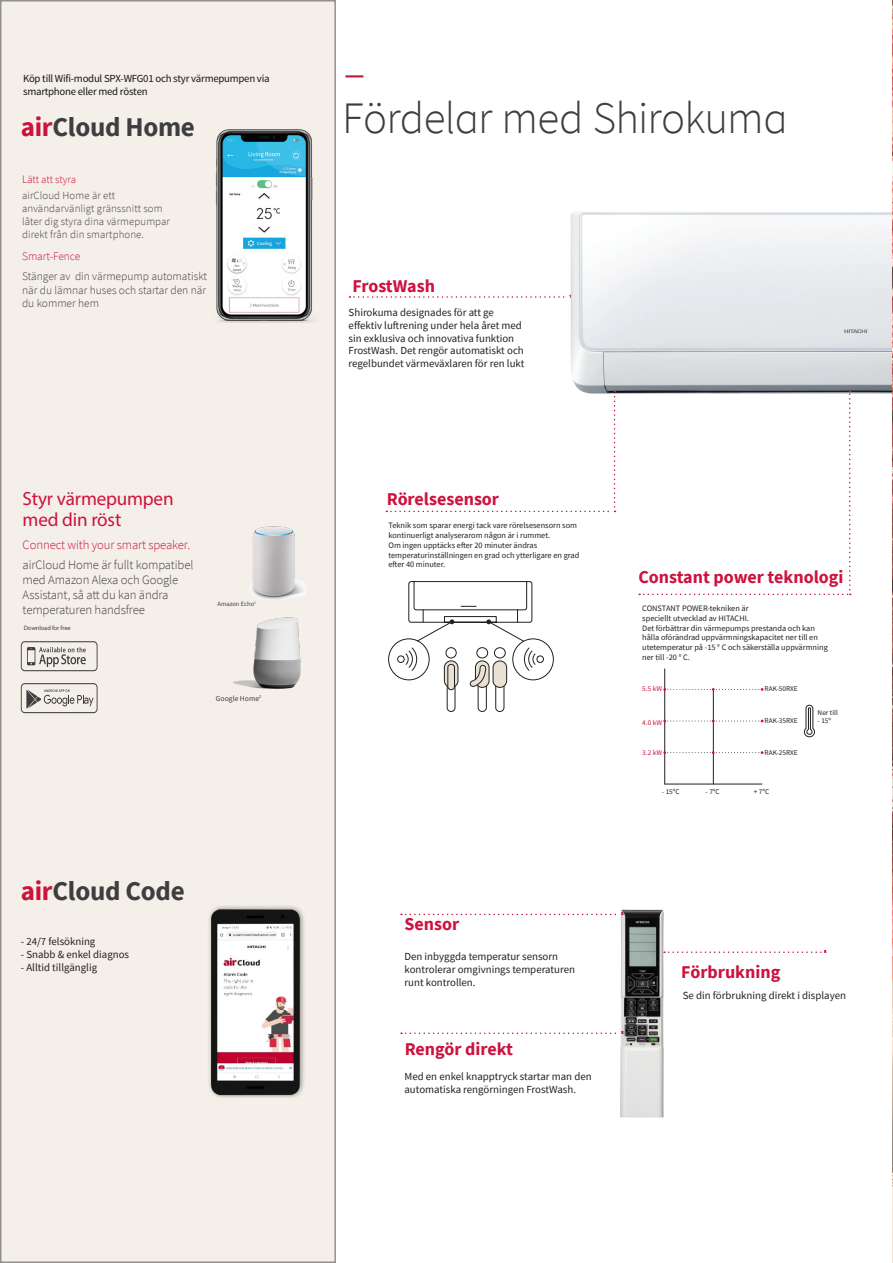
<style>
.page{position:relative;width:893px;height:1263px;background:#fff}
.page>*{position:absolute;margin:0;border:0;box-sizing:border-box;transform-origin:0 0}
.Headline_1_Line{font:300 45px "Source Sans Pro";letter-spacing:-.015em;color:#3e3e3f}
.Headline_1_Line-2{font:300 45px "Source Sans Pro";color:#c21e3c}
.HIT_SourceSans_Bld_1{font:700 27px "Source Sans Pro";letter-spacing:-.01em;color:#3e3e3f}
.HIT_SourceSans_Reg_1{font:19.2px/21.6px "Myriad Pro";letter-spacing:-.01em;color:#cd123d}
.HIT_SourceSans_Bld_1-2{font:700 18px "Source Sans Pro";color:#cd123d}
.t1{font:300 12.75px/15.3px "Source Sans Pro";letter-spacing:-.01em;color:#3e3e3f}
.t2{font:300 12.75px "Source Sans Pro";letter-spacing:-.01em;color:#cd123d}
.HIT_SourceSans_Reg_1-2{font:300 11.55px/13.8px "Source Sans Pro";color:#3e3e3f;text-align:justify}
.HIT_SourceSans_Reg_1-3{font:300 11.55px "Source Sans Pro";letter-spacing:-.005em;color:#cd123d}
.Características_Prod{font:10.8px/12.8px "Source Sans Pro";color:#231f20}
.t3{font:300 10.8px/13px "Source Sans Pro";letter-spacing:.01em;color:#3e3e3f}
.t4{font:10.8px/13px "Source Sans Pro";letter-spacing:-.025em;color:#151515}
.t5{font:300 10.8px "Source Sans Pro";letter-spacing:-.015em;color:#cd123d}
.Características_Prod-2{font:8.25px/9.8px "Source Sans Pro";color:#231f20}
.HIT_SourceSans_Bld_2{font:7.65px "Source Sans Pro";color:#3e3e3f}
.Características_Gráf{font:7.2px "Source Sans Pro";color:#231f20}
.Características_Gráf-2{font:7.2px "Source Sans Pro";color:#cd123d}
.HIT_SourceSans_Bld_2-2{font:6.45px "Source Sans Pro";color:#3e3e3f}
.t6{font:6.3px "Myriad Pro";letter-spacing:-.01em;color:#3e3e3f}
.s1{color:#cd123d}
.s2{font-size:11.55px}
</style>
<div class="page">
<svg style="left:349px;top:295px;width:222px;height:3px"></svg>
<img style="left:571px;top:212px;width:321px;height:182px">
<img style="left:892px;top:1px;width:1px;height:1261px">
<div style="left:1px;top:1px;width:334px;height:1261px;background:#f4efe9"></div>
<div style="left:447px;top:683px;width:8px;height:28px;border:1px solid #231f20;border-radius:4px"></div>
<div style="left:448px;top:664px;width:6px;height:26px;background:#e9e1d4;border-radius:3px"></div>
<div style="left:448px;top:664px;width:7px;height:26px;border:1px solid #231f20;border-radius:3px"></div>
<div style="left:478px;top:683px;width:8px;height:28px;border:1px solid #231f20;border-radius:4px"></div>
<div style="left:496px;top:683px;width:8px;height:29px;border:1px solid #231f20;border-radius:4px"></div>
<svg style="left:388px;top:581px;width:165px;height:106px"></svg>
<svg style="left:804px;top:705px;width:11px;height:32px"></svg>
<hr style="left:664px;top:669px;width:1px;height:115px;background:#231f20">
<hr style="left:713px;top:690px;width:1px;height:94px;background:#231f20">
<hr style="left:665px;top:784px;width:97px;height:1px;background:#231f20">
<svg style="left:663px;top:688px;width:100px;height:3px"></svg>
<svg style="left:663px;top:720px;width:100px;height:2px"></svg>
<svg style="left:663px;top:751px;width:100px;height:3px"></svg>
<img style="left:250px;top:526px;width:57px;height:65px">
<img style="left:233px;top:591px;width:73px;height:98px">
<svg style="left:21px;top:683px;width:77px;height:30px"></svg>
<svg style="left:21px;top:641px;width:77px;height:30px"></svg>
<svg style="left:639px;top:391px;width:212px;height:204px"></svg>
<svg style="left:386px;top:391px;width:229px;height:121px"></svg>
<img style="left:209px;top:906px;width:95px;height:191px">
<img style="left:215px;top:129px;width:98px;height:193px">
<img style="left:596px;top:909px;width:68px;height:209px">
<svg style="left:401px;top:1031px;width:222px;height:3px"></svg>
<svg style="left:401px;top:912px;width:222px;height:3px"></svg>
<svg style="left:664px;top:950px;width:162px;height:3px"></svg>
<p class="t4" style="left:23px;top:72px;width:248px">Köp till Wifi-modul SPX-WFG01 och styr värmepumpen via smartphone eller med rösten</p>
<p class="HIT_SourceSans_Bld_1" style="left:21px;top:109px;width:176px"><span class="s1">air</span>Cloud Home</p>
<p class="t5" style="left:22px;top:172px;width:55px"><span class="s2">L</span>ätt att styra</p>
<p class="t3" style="left:22px;top:189px;width:149px">airCloud Home är ett användarvänligt gränssnitt som låter dig styra dina värmepumpar direkt från din smartphone.</p>
<p class="HIT_SourceSans_Reg_1-3" style="left:22px;top:249px;width:60px">Smart-Fence</p>
<p class="HIT_SourceSans_Reg_1-2" style="left:22px;top:269px;width:187px">Stänger av din värmepump automatiskt när du lämnar huses och startar den när du kommer hem</p>
<p class="HIT_SourceSans_Reg_1" style="left:23px;top:487px;width:152px">Styr värmepumpen med din röst</p>
<p class="t2" style="left:23px;top:537px;width:169px">Connect with your smart speaker.</p>
<p class="t1" style="left:23px;top:557px;width:172px">airCloud Home är fullt kompatibel med Amazon Alexa och Google<br>Assistant, så att du kan ändra temperaturen handsfree</p>
<p class="t6" style="left:24px;top:623px;width:48px">Download for free</p>
<p class="HIT_SourceSans_Bld_2-2" style="left:218px;top:599px;width:40px">Amazon Echo<sup>1</sup></p>
<p class="HIT_SourceSans_Bld_2" style="left:216px;top:693px;width:47px">Google Home<sup>2</sup></p>
<p class="HIT_SourceSans_Bld_1" style="left:21px;top:873px;width:165px"><span class="s1">air</span>Cloud Code</p>
<p class="Características_Prod" style="left:21px;top:935px;width:76px">- 24/7 felsökning</p>
<p class="Características_Prod" style="left:21px;top:948px;width:110px">- Snabb &amp; enkel diagnos</p>
<p class="Características_Prod" style="left:21px;top:961px;width:78px">- Alltid tillgänglig</p>
<p class="Headline_1_Line-2" style="left:344px;top:45px;width:23px">–</p>
<p class="Headline_1_Line" style="left:342px;top:90px;width:447px">Fördelar med Shirokuma</p>
<p class="HIT_SourceSans_Bld_1-2" style="left:352px;top:274px;width:84px">FrostWash</p>
<p class="Características_Prod" style="left:349px;top:306px;width:177px">Shirokuma designades för att ge effektiv luftrening under hela året med sin exklusiva och innovativa funktion FrostWash. Det rengör automatiskt och regelbundet värmeväxlaren för ren lukt</p>
<p class="HIT_SourceSans_Bld_1-2" style="left:387px;top:487px;width:114px">Rörelsesensor</p>
<p class="Características_Prod-2" style="left:388px;top:521px;width:192px">Teknik som sparar energi tack vare rörelsesensorn som kontinuerligt analyserarom någon är i rummet.<br>Om ingen upptäcks efter 20 minuter ändras temperaturinställningen en grad och ytterligare en grad efter 40 minuter.</p>
<p class="HIT_SourceSans_Bld_1-2" style="left:638px;top:565px;width:207px">Constant power teknologi</p>
<p class="Características_Prod-2" style="left:642px;top:603px;width:187px">CONSTANT POWER-tekniken är<br>speciellt utvecklad av HITACHI.<br>Det förbättrar din värmepumps prestanda och kan hålla oförändrad uppvärmningskapacitet ner till en utetemperatur på -15 ° C och säkerställa uppvärmning ner till -20 ° C.</p>
<p class="Características_Gráf-2" style="left:642px;top:684px;width:21px">5.5 kW</p>
<p class="Características_Gráf" style="left:765px;top:684px;width:35px">RAK-50RXE</p>
<p class="Características_Gráf" style="left:765px;top:716px;width:35px">RAK-35RXE</p>
<p class="Características_Gráf" style="left:765px;top:748px;width:35px">RAK-25RXE</p>
<p class="Características_Gráf-2" style="left:642px;top:718px;width:21px">4.0 kW</p>
<p class="Características_Gráf-2" style="left:642px;top:748px;width:21px">3.2 kW</p>
<p class="Características_Gráf" style="left:662px;top:786px;width:19px">- 15ºC</p>
<p class="Características_Gráf" style="left:706px;top:786px;width:16px">- 7ºC</p>
<p class="Características_Gráf" style="left:754px;top:786px;width:17px">+ 7ºC</p>
<p class="Características_Gráf" style="left:818px;top:708px;width:22px">Ner till</p>
<p class="Características_Gráf" style="left:818px;top:716px;width:15px">- 15º</p>
<p class="HIT_SourceSans_Bld_1-2" style="left:404px;top:912px;width:56px">Sensor</p>
<p class="Características_Prod" style="left:404px;top:950px;width:172px">Den inbyggda temperatur sensorn kontrolerar omgivnings temperaturen runt kontrollen.</p>
<p class="HIT_SourceSans_Bld_1-2" style="left:405px;top:1037px;width:110px">Rengör direkt</p>
<p class="Características_Prod" style="left:404px;top:1070px;width:189px">Med en enkel knapptryck startar man den automatiska rengörningen FrostWash.</p>
<p class="HIT_SourceSans_Bld_1-2" style="left:681px;top:960px;width:101px">Förbrukning</p>
<p class="Características_Prod" style="left:683px;top:989px;width:165px">Se din förbrukning direkt i displayen</p>
</div>
